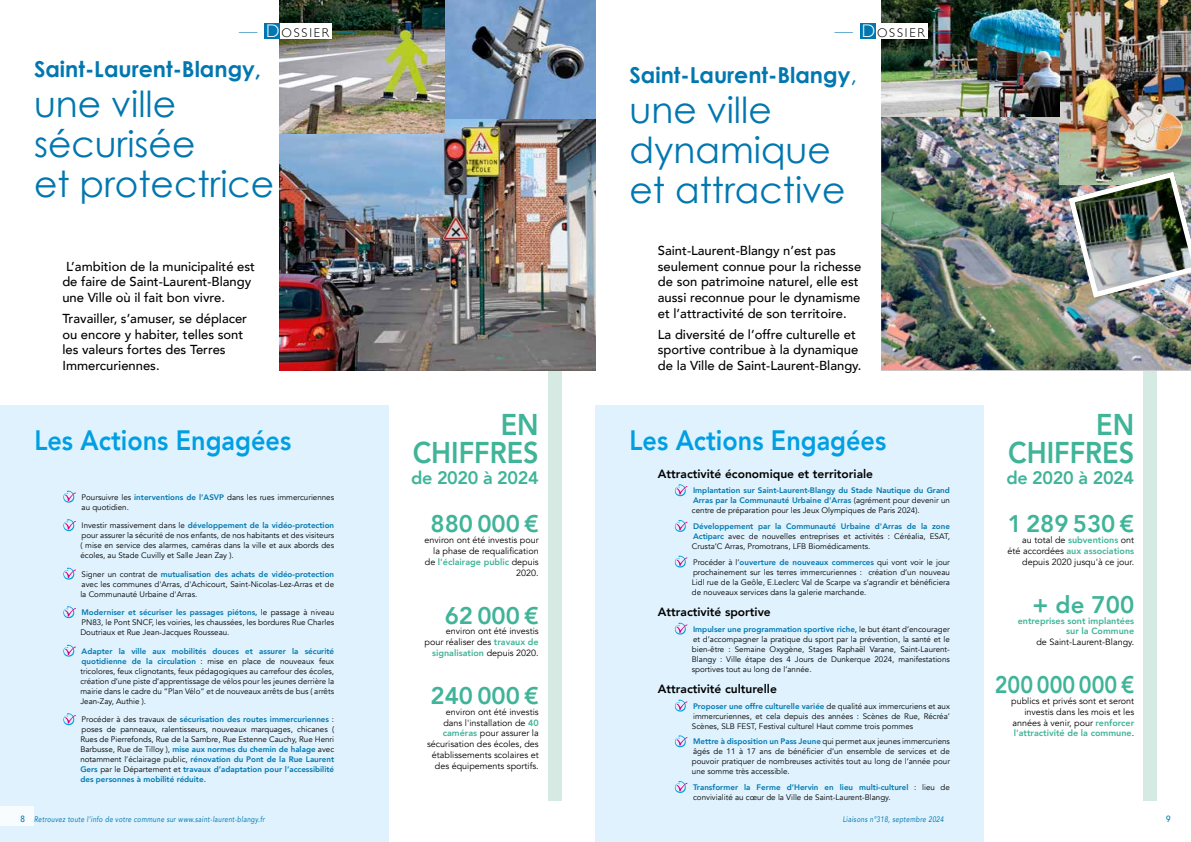
<style>
.page{position:relative;width:1191px;height:842px;background:#fff}
.page>*{position:absolute;margin:0;border:0;box-sizing:border-box;transform-origin:0 0}
.t1{font:36px/40px "Century Gothic";color:#0077b0}
.t2{font:800 30px/27.7px "Avenir";color:#3fb498;text-align:right;scale:.9 1}
.t3{font:800 28px "Avenir";color:#009fe3;scale:.9 1}
.t4{font:800 24px "Avenir";color:#3fb498}
.t5{font:800 24px "Avenir";color:#3fb498;scale:.9 1}
.t6{font:700 22px "Century Gothic";color:#0077b0}
.t7{font:800 18px "Avenir";letter-spacing:-.02em;color:#3fb498}
.t8{font:500 13px/15.6px "Avenir";color:#000}
.t9{font:300 12.7px "Gill Sans";letter-spacing:.145em;color:#000}
.t10{font:800 12px "Avenir";color:#000}
.t11{font:9px/10.8px "Avenir";color:#000;text-align:right}
.t12{font:800 9px/10.8px "Avenir";color:#3fb498;text-align:right}
.t13{font:500 9px "Avenir";color:#0077b0;scale:.9 1}
.t14{font:8px/10px "Avenir";color:#000;text-align:justify}
.t15{font:800 8px/10px "Avenir";color:#0077b0;text-align:justify}
.t16{font:italic 8px "Avenir";letter-spacing:.05em;color:#0077b0;scale:.8 1}
.s1{font-size:18.2px;color:#0077b0}
.s2{font-size:18.2px;color:#fff}
.s3{font-weight:400;font-size:24px}
.s4{font-weight:800;color:#3fb498}
.s5{font-weight:400;color:#000}
.s6{font-weight:800;color:#0077b0}
.s7{font-weight:500;font-style:normal;font-size:9px}
</style>
<div class="page">
<div style="left:0;top:405px;width:388px;height:437px;background:#dff2fd"></div>
<div style="left:548px;top:370px;width:13px;height:430px;background:#d4eae2"></div>
<div style="left:1143px;top:369px;width:14px;height:431px;background:#d4eae2"></div>
<svg style="left:63px;top:490px;width:13px;height:13px"></svg>
<svg style="left:63px;top:519px;width:13px;height:12px"></svg>
<svg style="left:63px;top:567px;width:13px;height:13px"></svg>
<svg style="left:63px;top:606px;width:13px;height:12px"></svg>
<svg style="left:63px;top:644px;width:13px;height:13px"></svg>
<svg style="left:63px;top:713px;width:13px;height:12px"></svg>
<img style="left:881px;top:116px;width:310px;height:254px">
<img style="left:1059px;top:0;width:132px;height:185px">
<img style="left:1069px;top:172px;width:122px;height:125px">
<img style="left:881px;top:0;width:178px;height:116px">
<div style="left:596px;top:405px;width:388px;height:437px;background:#dff2fd"></div>
<svg style="left:675px;top:484px;width:12px;height:12px"></svg>
<svg style="left:675px;top:520px;width:12px;height:12px"></svg>
<svg style="left:675px;top:555px;width:12px;height:13px"></svg>
<svg style="left:675px;top:622px;width:12px;height:13px"></svg>
<svg style="left:675px;top:699px;width:12px;height:13px"></svg>
<svg style="left:675px;top:735px;width:12px;height:13px"></svg>
<svg style="left:675px;top:781px;width:12px;height:12px"></svg>
<img style="left:279px;top:119px;width:316px;height:251px">
<img style="left:444px;top:0;width:151px;height:119px">
<img style="left:279px;top:0;width:165px;height:133px">
<div style="left:0;top:806px;width:34px;height:19px;background:#f8fcfe"></div>
<div style="left:264px;top:23px;width:68px;height:15px;background:#fff"></div>
<div style="left:860px;top:23px;width:67px;height:15px;background:#fff"></div>
<div style="left:264px;top:23px;width:16px;height:15px;background:#0077b0"></div>
<div style="left:860px;top:23px;width:15px;height:15px;background:#0077b0"></div>
<h3 class="t9" style="left:239px;top:23px;width:118px"><span class="s1">—</span> <span class="s2">D</span>OSSIER <span class="s1">—</span></h3>
<h3 class="t9" style="left:834px;top:23px;width:118px"><span class="s1">—</span> <span class="s2">D</span>OSSIER <span class="s1">—</span></h3>
<h3 class="t6" style="left:34px;top:55px;width:229px">Saint-Laurent-Blangy,</h3>
<h1 class="t1" style="left:34px;top:83px;width:242px">une ville sécurisée<br>et protectrice</h1>
<h3 class="t8" style="left:62px;top:258px;width:194px">L’ambition de la municipalité est de faire de Saint-Laurent-Blangy une Ville où il fait bon vivre.</h3>
<h3 class="t8" style="left:62px;top:310px;width:186px">Travailler, s’amuser, se déplacer ou encore y habiter, telles sont les valeurs fortes des Terres<br>Immercuriennes.</h3>
<h3 class="t6" style="left:629px;top:61px;width:229px">Saint-Laurent-Blangy<span class="s3">,</span></h3>
<h1 class="t1" style="left:629px;top:89px;width:218px">une ville dynamique et attractive</h1>
<h3 class="t8" style="left:658px;top:242px;width:205px">Saint-Laurent-Blangy n’est pas seulement connue pour la richesse de son patrimoine naturel, elle est aussi reconnue pour le dynamisme et l’attractivité de son territoire.</h3>
<h3 class="t8" style="left:658px;top:326px;width:205px">La diversité de l’offre culturelle et sportive contribue à la dynamique de la Ville de Saint-Laurent-Blangy.</h3>
<h2 class="t2" style="left:413px;top:411px;width:142px">EN<br>CHIFFRES</h2>
<h3 class="t7" style="left:411px;top:464px;width:129px">de 2020 à 2024</h3>
<h3 class="t4" style="left:430px;top:505px;width:110px">880 000 €</h3>
<p class="t11" style="left:424px;top:535px;width:116px">environ ont été investis pour la phase de requalification de <span class="s4">l'éclairage public</span> depuis<br>2020.</p>
<h3 class="t4" style="left:445px;top:596px;width:95px">62 000 €</h3>
<p class="t11" style="left:424px;top:626px;width:116px">environ ont été investis<br>pour réaliser des <span class="s4">travaux de signalisation</span> depuis 2020.</p>
<h3 class="t4" style="left:430px;top:677px;width:110px">240 000 €</h3>
<p class="t11" style="left:427px;top:706px;width:113px">environ ont été investis dans l'installation de <span class="s4">40 caméras</span> pour assurer la sécurisation des écoles, des établissements scolaires et des équipements sportifs.</p>
<h3 class="t3" style="left:34px;top:419px;width:287px">Les Actions Engagées</h3>
<h3 class="t3" style="left:629px;top:419px;width:287px">Les Actions Engagées</h3>
<h3 class="t10" style="left:658px;top:464px;width:217px">Attractivité économique et territoriale</h3>
<p class="t15" style="left:692px;top:486px;width:259px">Implantation sur Saint-Laurent-Blangy du Stade Nautique du Grand Arras par la Communauté Urbaine d'Arras <span class="s5">(agrément pour devenir un centre de préparation pour les Jeux Olympiques de Paris 2024).</span></p>
<p class="t14" style="left:692px;top:521px;width:259px"><span class="s6">Développement par la Communauté Urbaine d'Arras de la zone Actiparc</span> avec de nouvelles entreprises et activités : Céréalia, ESAT, Crusta’C Arras, Promotrans, LFB Biomédicaments.</p>
<p class="t14" style="left:692px;top:557px;width:259px">Procéder à l’<span class="s6">ouverture de nouveaux commerces</span> qui vont voir le jour prochainement sur les terres immercuriennes : création d’un nouveau Lidl rue de la Geôle, E.Leclerc Val de Scarpe va s’agrandir et bénéficiera de nouveaux services dans la galerie marchande.</p>
<h3 class="t10" style="left:658px;top:603px;width:114px">Attractivité sportive</h3>
<p class="t14" style="left:692px;top:624px;width:259px"><span class="s6">Impulser une programmation sportive riche</span>, le but étant d’encourager et d’accompagner la pratique du sport par la prévention, la santé et le bien-être : Semaine Oxygène, Stages Raphaël Varane, Saint-Laurent-Blangy : Ville étape des 4 Jours de Dunkerque 2024, manifestations sportives tout au long de l’année.</p>
<h3 class="t10" style="left:658px;top:680px;width:121px">Attractivité culturelle</h3>
<p class="t14" style="left:692px;top:701px;width:259px"><span class="s6">Proposer une offre culturelle variée</span> de qualité aux immercuriens et aux immercuriennes, et cela depuis des années : Scènes de Rue, Récréa’ Scènes, SLB FEST, Festival culturel Haut comme trois pommes</p>
<p class="t14" style="left:692px;top:737px;width:259px"><span class="s6">Mettre à disposition un Pass Jeune</span> qui permet aux jeunes immercuriens âgés de 11 à 17 ans de bénéficier d’un ensemble de services et de pouvoir pratiquer de nombreuses activités tout au long de l’année pour une somme très accessible.</p>
<p class="t14" style="left:693px;top:782px;width:258px"><span class="s6">Transformer la Ferme d’Hervin en lieu multi-culturel</span> : lieu de convivialité au cœur de la Ville de Saint-Laurent-Blangy.</p>
<p class="t14" style="left:82px;top:492px;width:254px">Poursuivre les <span class="s6">interventions de l’ASVP</span> dans les rues immercuriennes au quotidien.</p>
<p class="t14" style="left:80px;top:521px;width:255px">Investir massivement dans le <span class="s6">développement de la vidéo-protection </span>pour assurer la sécurité de nos enfants, de nos habitants et des visiteurs ( mise en service des alarmes, caméras dans la ville et aux abords des écoles, au Stade Cuvilly et Salle Jean Zay ).</p>
<p class="t14" style="left:80px;top:569px;width:255px">Signer un contrat de <span class="s6">mutualisation des achats de vidéo-protection </span>avec les communes d'Arras, d'Achicourt, Saint-Nicolas-Lez-Arras et de la Communauté Urbaine d'Arras.</p>
<p class="t14" style="left:80px;top:608px;width:255px"><span class="s6">Moderniser et sécuriser les passages piétons,</span> le passage à niveau PN83, le Pont SNCF, les voiries, les chaussées, les bordures Rue Charles Doutriaux et Rue Jean-Jacques Rousseau.</p>
<p class="t14" style="left:80px;top:646px;width:255px"><span class="s6">Adapter la ville aux mobilités douces et assurer la sécurité quotidienne de la circulation</span> : mise en place de nouveaux feux tricolores, feux clignotants, feux pédagogiques au carrefour des écoles, création d’une piste d’apprentissage de vélos pour les jeunes derrière la mairie dans le cadre du “Plan Vélo” et de nouveaux arrêts de bus ( arrêts Jean-Zay, Authie ).</p>
<p class="t14" style="left:80px;top:715px;width:255px">Procéder à des travaux de <span class="s6">sécurisation des routes immercuriennes</span> : poses de panneaux, ralentisseurs, nouveaux marquages, chicanes ( Rues de Pierrefonds, Rue de la Sambre, Rue Estenne Cauchy, Rue Henri Barbusse, Rue de Tilloy ), <span class="s6">mise aux normes du chemin de halage</span> avec notamment l’éclairage public, <span class="s6">rénovation du Pont de la Rue Laurent Gers</span> par le Département et <span class="s6">travaux d’adaptation pour l’accessibilité des personnes à mobilité réduite.</span></p>
<h2 class="t2" style="left:1008px;top:411px;width:142px">EN<br>CHIFFRES</h2>
<h3 class="t7" style="left:1006px;top:464px;width:129px">de 2020 à 2024</h3>
<h3 class="t4" style="left:1007px;top:505px;width:128px">1 289 530 €</h3>
<p class="t11" style="left:1007px;top:535px;width:128px">au total de <span class="s4">subventions</span> ont été accordées <span class="s4">aux associations </span>depuis 2020 jusqu'à ce jour.</p>
<h3 class="t4" style="left:1032px;top:586px;width:103px">+ de 700</h3>
<p class="t12" style="left:1017px;top:615px;width:118px">entreprises sont implantées sur la Commune</p>
<p class="t11" style="left:1036px;top:637px;width:99px">de Saint-Laurent-Blangy.</p>
<h3 class="t5" style="left:994px;top:666px;width:156px">200 000 000 €</h3>
<p class="t11" style="left:1011px;top:696px;width:124px">publics et privés sont et seront investis dans les mois et les années à venir, pour <span class="s4">renforcer l'attractivité de la commune</span>.</p>
<p class="t16" style="left:20px;top:814px;width:307px"><span class="s7">8</span> Retrouvez toute l’info de votre commune sur www.saint-laurent-blangy.fr</p>
<p class="t16" style="left:842px;top:814px;width:128px">Liaisons n°318, septembre 2024</p>
<p class="t13" style="left:1166px;top:811px;width:7px">9</p>
</div>
